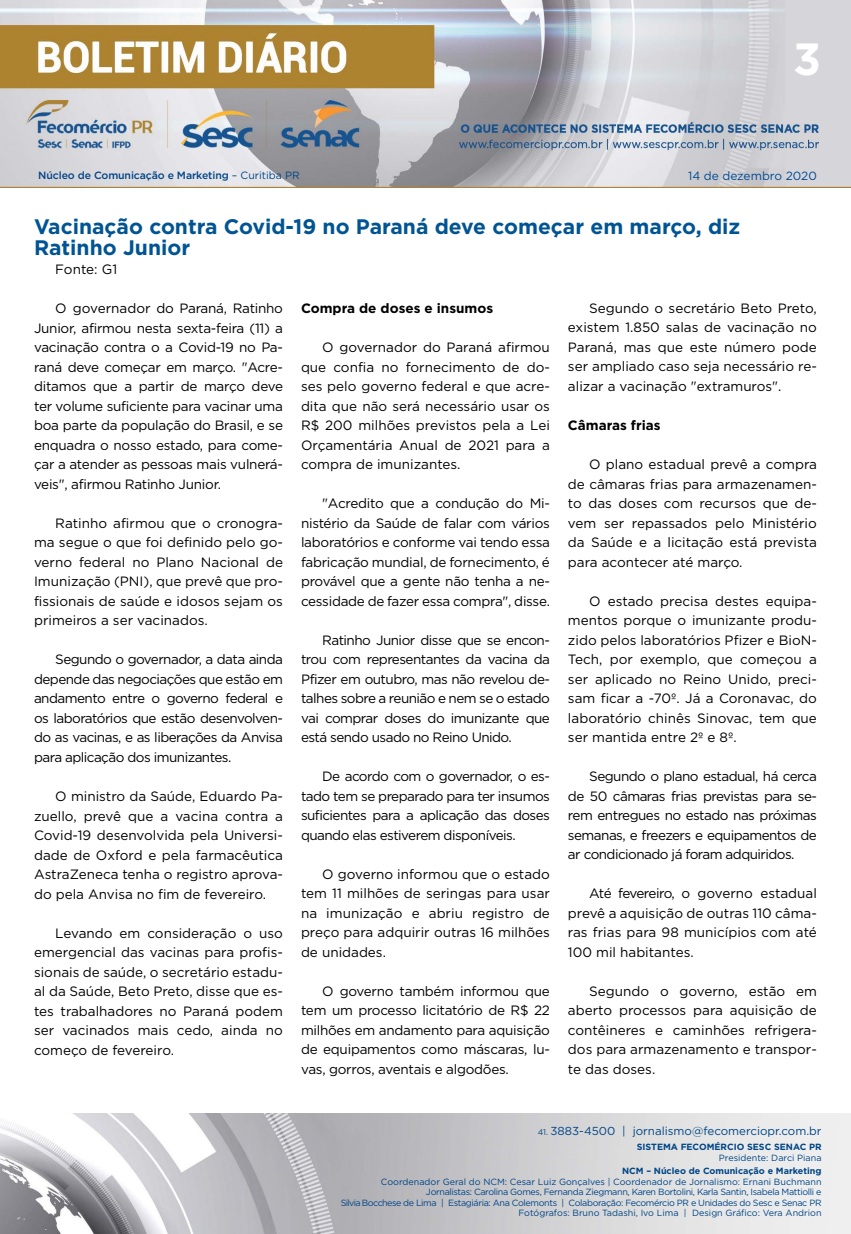
<style>
.page{position:relative;width:851px;height:1234px;background:#fff}
.page>*{position:absolute;margin:0;border:0;box-sizing:border-box;transform-origin:0 0}
.t1{font:700 45px "Gotham";color:#fff}
.t2{font:700 21px/21px "Gotham";color:#005493}
.t3{font:13.5px/19.5px "Gotham";letter-spacing:-.015em;color:#000;text-align:justify}
.t4{font:700 13.5px "Gotham";color:#000}
.t5{font:11.85px "Gotham";color:#004a93}
.t6{font:11.55px "Gotham";color:#004587}
.t7{font:500 10.5px "Gotham";letter-spacing:-.01em;color:#004587}
.t8{font:9px/10.5px "Gotham";letter-spacing:-.04em;color:#004587;text-align:right}
.t9{font:700 9px "Gotham";color:#004587}
.t10{font:9px "Gotham";color:#004587}
.s1{font-weight:400}
.s2{font-size:8.25px}
</style>
<div class="page">
<img style="left:0;top:0;width:850px;height:188px">
<img style="left:0;top:1113px;width:850px;height:120px">
<h1 class="t1" style="left:793px;top:29px;width:29px">3</h1>
<p class="t7" style="left:38px;top:168px;width:263px">Núcleo de Comunicação e Marketing <span class="s1">– Curitiba PR</span></p>
<p class="t5" style="left:688px;top:168px;width:130px">14 de dezembro 2020</p>
<h2 class="t2" style="left:34px;top:216px;width:707px">Vacinação contra Covid-19 no Paraná deve começar em março, diz<br>Ratinho Junior</h2>
<p class="t3" style="left:55px;top:259px;width:63px">Fonte: G1</p>
<p class="t3" style="left:34px;top:298px;width:250px;text-indent:21px">O governador do Paraná, Ratinho Junior, afirmou nesta sexta-feira (11) a vacinação contra o a Covid-19 no Pa&shy;raná deve começar em março. "Acre&shy;ditamos que a partir de março deve ter volume suficiente para vacinar uma boa parte da população do Brasil, e se enquadra o nosso estado, para come&shy;çar a atender as pessoas mais vulnerá&shy;veis", afirmou Ratinho Junior.</p>
<p class="t3" style="left:34px;top:513px;width:250px;text-indent:21px">Ratinho afirmou que o cronogra&shy;ma segue o que foi definido pelo go&shy;verno federal no Plano Nacional de Imunização (PNI), que prevê que pro&shy;fissionais de saúde e idosos sejam os primeiros a ser vacinados.</p>
<p class="t3" style="left:34px;top:649px;width:250px;text-indent:21px">Segundo o governador, a data ainda depende das negociações que estão em andamento entre o governo federal e os laboratórios que estão desenvolven&shy;do as vacinas, e as liberações da Anvisa para aplicação dos imunizantes.</p>
<p class="t3" style="left:34px;top:786px;width:250px;text-indent:21px">O ministro da Saúde, Eduardo Pa&shy;zuello, prevê que a vacina contra a Covid-19 desenvolvida pela Universi&shy;dade de Oxford e pela farmacêutica AstraZeneca tenha o registro aprova&shy;do pela Anvisa no fim de fevereiro.</p>
<p class="t3" style="left:34px;top:922px;width:250px;text-indent:21px">Levando em consideração o uso emergencial das vacinas para profis&shy;sionais de saúde, o secretário estadu&shy;al da Saúde, Beto Preto, disse que es&shy;tes trabalhadores no Paraná podem ser vacinados mais cedo, ainda no começo de fevereiro.</p>
<p class="t4" style="left:301px;top:299px;width:194px">Compra de doses e insumos</p>
<p class="t3" style="left:301px;top:337px;width:250px;text-indent:21px">O governador do Paraná afirmou que confia no fornecimento de do&shy;ses pelo governo federal e que acre&shy;dita que não será necessário usar os R$ 200 milhões previstos pela a Lei Orçamentária Anual de 2021 para a compra de imunizantes.</p>
<p class="t3" style="left:301px;top:493px;width:250px;text-indent:21px">"Acredito que a condução do Mi&shy;nistério da Saúde de falar com vários laboratórios e conforme vai tendo essa fabricação mundial, de fornecimento, é provável que a gente não tenha a ne&shy;cessidade de fazer essa compra", disse.</p>
<p class="t3" style="left:301px;top:629px;width:250px;text-indent:21px">Ratinho Junior disse que se encon&shy;trou com representantes da vacina da Pfizer em outubro, mas não revelou de&shy;talhes sobre a reunião e nem se o estado vai comprar doses do imunizante que está sendo usado no Reino Unido.</p>
<p class="t3" style="left:301px;top:766px;width:250px;text-indent:21px">De acordo com o governador, o es&shy;tado tem se preparado para ter insumos suficientes para a aplicação das doses quando elas estiverem disponíveis.</p>
<p class="t3" style="left:301px;top:863px;width:250px;text-indent:21px">O governo informou que o estado tem 11 milhões de seringas para usar na imunização e abriu registro de preço para adquirir outras 16 milhões de unidades.</p>
<p class="t3" style="left:301px;top:980px;width:250px;text-indent:21px">O governo também informou que tem um processo licitatório de R$ 22 milhões em andamento para aquisição de equipamentos como máscaras, lu&shy;vas, gorros, aventais e algodões.</p>
<p class="t3" style="left:568px;top:298px;width:250px;text-indent:21px">Segundo o secretário Beto Preto, existem 1.850 salas de vacinação no Paraná, mas que este número pode ser ampliado caso seja necessário re&shy;alizar a vacinação "extramuros".</p>
<p class="t4" style="left:568px;top:416px;width:94px">Câmaras frias</p>
<p class="t3" style="left:568px;top:454px;width:250px;text-indent:21px">O plano estadual prevê a compra de câmaras frias para armazenamen&shy;to das doses com recursos que de&shy;vem ser repassados pelo Ministério da Saúde e a licitação está prevista para acontecer até março.</p>
<p class="t3" style="left:568px;top:590px;width:250px;text-indent:21px">O estado precisa destes equipa&shy;mentos porque o imunizante produ&shy;zido pelos laboratórios Pfizer e BioN-Tech, por exemplo, que começou a ser aplicado no Reino Unido, preci&shy;sam ficar a -70º. Já a Coronavac, do laboratório chinês Sinovac, tem que ser mantida entre 2º e 8º.</p>
<p class="t3" style="left:568px;top:766px;width:250px;text-indent:21px">Segundo o plano estadual, há cerca de 50 câmaras frias previstas para se&shy;rem entregues no estado nas próximas semanas, e freezers e equipamentos de ar condicionado já foram adquiridos.</p>
<p class="t3" style="left:568px;top:883px;width:250px;text-indent:21px">Até fevereiro, o governo estadual prevê a aquisição de outras 110 câma&shy;ras frias para 98 municípios com até 100 mil habitantes.</p>
<p class="t3" style="left:568px;top:980px;width:250px;text-indent:21px">Segundo o governo, estão em aberto processos para aquisição de contêineres e caminhões refrigera&shy;dos para armazenamento e transpor&shy;te das doses.</p>
<p class="t6" style="left:537px;top:1123px;width:285px"><span class="s2">41.</span> 3883-4500 | jornalismo@fecomerciopr.com.br</p>
<p class="t9" style="left:636px;top:1140px;width:186px">SISTEMA FECOMÉRCIO SESC SENAC PR</p>
<p class="t10" style="left:718px;top:1151px;width:104px">Presidente: Darci Piana</p>
<p class="t9" style="left:622px;top:1164px;width:201px">NCM – Núcleo de Comunicação e Marketing</p>
<p class="t8" style="left:341px;top:1175px;width:482px">Coordenador Geral do NCM: Cesar Luiz Gonçalves | Coordenador de Jornalismo: Ernani Buchmann Jornalistas: Carolina Gomes, Fernanda Ziegmann, Karen Bortolini, Karla Santin, Isabela Mattiolli e<br>Silvia Bocchese de Lima | Estagiária: Ana Colemonts | Colaboração: Fecomércio PR e Unidades do Sesc e Senac PR Fotógrafos: Bruno Tadashi, Ivo Lima | Design Gráfico: Vera Andrion</p>
</div>
